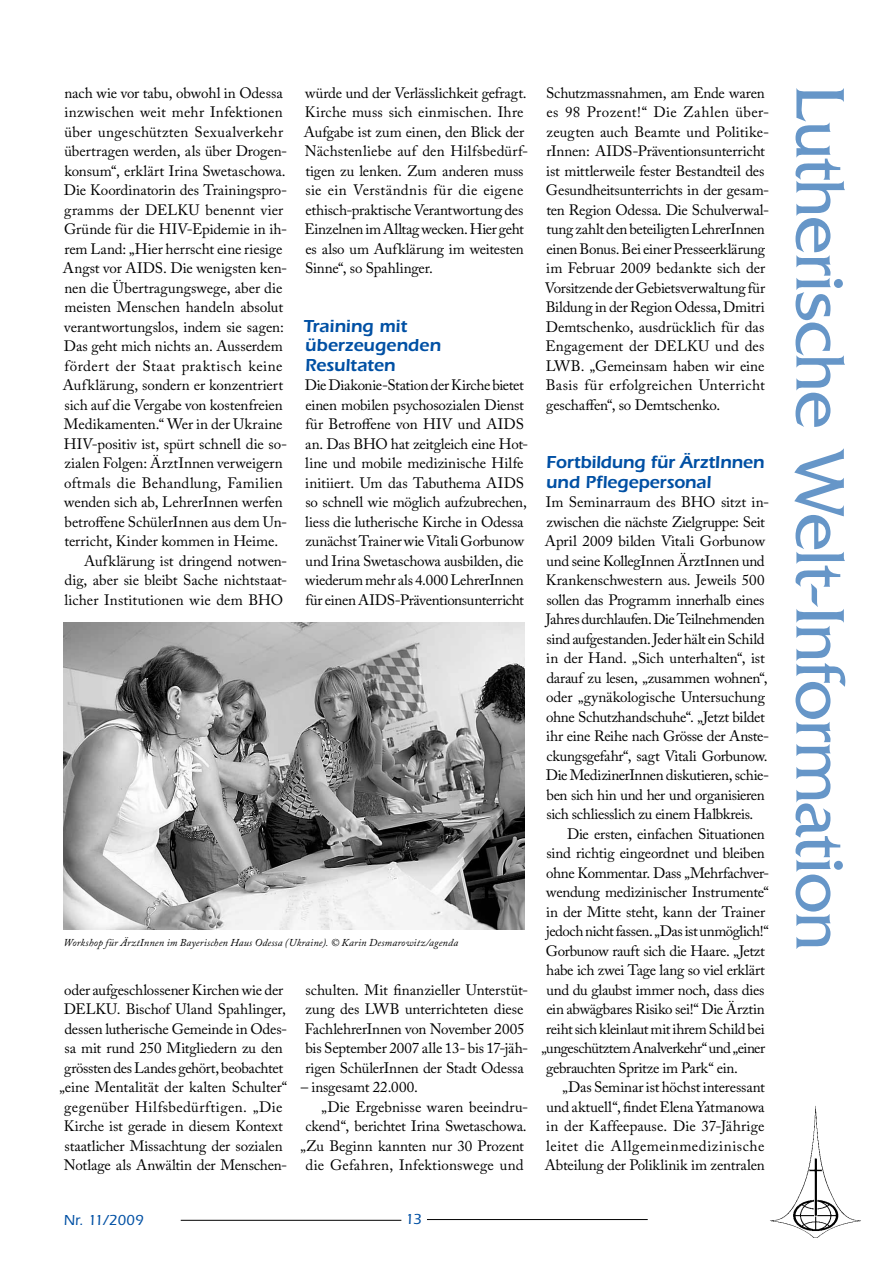
<style>
.page{position:relative;width:893px;height:1263px;background:#fff}
.page>*{position:absolute;margin:0;border:0;box-sizing:border-box;transform-origin:0 0}
.t1{font:72px "Friz Quadrata";letter-spacing:-.02em;color:#6696c8}
.t2{font:600 18px/19.5px "Itc Eras";letter-spacing:-.01em;color:#0050a4}
.t3{font:15px/19.5px "Adobe Caslon Pro";letter-spacing:-.01em;color:#000}
.t4{font:15px "Adobe Caslon Pro";letter-spacing:.01em;color:#000}
.t5{font:15px "Adobe Caslon Pro";letter-spacing:.02em;color:#000}
.t6{font:15px "Adobe Caslon Pro";letter-spacing:.035em;color:#000}
.t7{font:15px "Adobe Caslon Pro";letter-spacing:-.03em;color:#000}
.t8{font:15px "Adobe Caslon Pro";letter-spacing:-.035em;color:#000}
.t9{font:15px "Adobe Caslon Pro";letter-spacing:.015em;color:#000}
.t10{font:500 15px "Itc Eras";letter-spacing:-.015em;color:#0050a4}
.t11{font:italic 10.5px "Adobe Caslon Pro";letter-spacing:.02em;color:#000}
</style>
<div class="page">
<hr style="left:181px;top:1220px;width:220px;height:1px;background:#000">
<hr style="left:427px;top:1219px;width:221px;height:1px;background:#000">
<img style="left:770px;top:1106px;width:91px;height:132px">
<img style="left:64px;top:623px;width:460px;height:307px">
<p class="t3" style="left:545px;top:83px;width:226px">Schutzmassnahmen, am Ende waren es 98 Prozent!“ Die Zahlen über&shy;zeugten auch Beamte und Politike&shy;rInnen: AIDS-Präventionsunterricht ist mittlerweile fester Bestandteil des Gesundheitsunterrichts in der gesam&shy;ten Region Odessa. Die Schulverwal&shy;tung zahlt den beteiligten LehrerInnen einen Bonus. Bei einer Presseerklärung im Februar 2009 bedankte sich der Vorsitzende der Gebietsverwaltung für Bildung in der Region Odessa, Dmitri Demtschenko, ausdrücklich für das Engagement der DELKU und des LWB. „Gemeinsam haben wir eine Basis für erfolgreichen Unterricht geschaffen“, so Demtschenko.</p>
<p class="t2" style="left:546px;top:452px;width:220px">Fortbildung für ÄrztInnen und Pflegepersonal</p>
<p class="t3" style="left:545px;top:492px;width:226px">Im Seminarraum des BHO sitzt in&shy;zwischen die nächste Zielgruppe: Seit April 2009 bilden Vitali Gorbunow und seine KollegInnen ÄrztInnen und Krankenschwestern aus. Jeweils 500 sollen das Programm innerhalb eines Jahres durchlaufen. Die Teilnehmenden sind aufgestanden. Jeder hält ein Schild in der Hand. „Sich unterhalten“, ist darauf zu lesen, „zusammen wohnen“, oder „gynäkologische Untersuchung ohne Schutzhandschuhe“. „Jetzt bildet ihr eine Reihe nach Grösse der Anste&shy;ckungsgefahr“, sagt Vitali Gorbunow.<br>Die MedizinerInnen diskutieren, schie&shy;ben sich hin und her und organisieren sich schliesslich zu einem Halbkreis.</p>
<p class="t3" style="left:567px;top:824px;width:199px">Die ersten, einfachen Situationen</p>
<p class="t3" style="left:546px;top:843px;width:220px">sind richtig eingeordnet und bleiben</p>
<p class="t3" style="left:546px;top:863px;width:225px">ohne Kommentar. Dass „Mehrfachver-</p>
<p class="t3" style="left:546px;top:882px;width:224px">wendung medizinischer Instrumente“</p>
<p class="t3" style="left:546px;top:902px;width:220px">in der Mitte steht, kann der Trainer</p>
<p class="t7" style="left:546px;top:922px;width:224px">jedoch nicht fassen. „Das ist unmöglich!“</p>
<p class="t3" style="left:546px;top:941px;width:221px">Gorbunow rauft sich die Haare. „Jetzt</p>
<p class="t3" style="left:546px;top:960px;width:220px">habe ich zwei Tage lang so viel erklärt</p>
<p class="t3" style="left:546px;top:980px;width:220px">und du glaubst immer noch, dass dies</p>
<p class="t3" style="left:546px;top:999px;width:220px">ein abwägbares Risiko sei!“ Die Ärztin</p>
<p class="t3" style="left:546px;top:1019px;width:220px">reiht sich kleinlaut mit ihrem Schild bei</p>
<p class="t8" style="left:541px;top:1039px;width:225px">„ungeschütztem Analverkehr“ und „einer</p>
<p class="t3" style="left:546px;top:1058px;width:193px">gebrauchten Spritze im Park“ ein.</p>
<p class="t3" style="left:563px;top:1077px;width:204px">„Das Seminar ist höchst interessant</p>
<p class="t3" style="left:546px;top:1097px;width:220px">und aktuell“, findet Elena Yatmanowa</p>
<p class="t4" style="left:546px;top:1117px;width:220px">in der Kaffeepause. Die 37-Jährige</p>
<p class="t6" style="left:546px;top:1137px;width:220px">leitet die Allgemeinmedizinische</p>
<p class="t3" style="left:545px;top:1155px;width:221px">Abteilung der Poliklinik im zentralen</p>
<p class="t3" style="left:64px;top:83px;width:220px">nach wie vor tabu, obwohl in Odessa</p>
<h1 class="t1" style="left:860px;top:85px;width:867px;rotate:90deg">Lutherische Welt-Information</h1>
<p class="t3" style="left:304px;top:83px;width:226px">würde und der Verlässlichkeit gefragt.<br>Kirche muss sich einmischen. Ihre Aufgabe ist zum einen, den Blick der Nächstenliebe auf den Hilfsbedürf&shy;tigen zu lenken. Zum anderen muss sie ein Verständnis für die eigene ethisch-praktische Verantwortung des Einzelnen im Alltag wecken. Hier geht es also um Aufklärung im weitesten Sinne“, so Spahlinger.</p>
<p class="t4" style="left:64px;top:103px;width:220px">inzwischen weit mehr Infektionen</p>
<p class="t5" style="left:65px;top:123px;width:220px">über ungeschützten Sexualverkehr</p>
<p class="t3" style="left:65px;top:141px;width:224px">übertragen werden, als über Drogen-</p>
<p class="t3" style="left:64px;top:161px;width:223px">konsum“, erklärt Irina Swetaschowa.</p>
<p class="t3" style="left:64px;top:180px;width:225px">Die Koordinatorin des Trainingspro-</p>
<p class="t3" style="left:64px;top:200px;width:221px">gramms der DELKU benennt vier</p>
<p class="t3" style="left:64px;top:219px;width:225px">Gründe für die HIV-Epidemie in ih-</p>
<p class="t3" style="left:64px;top:239px;width:220px">rem Land: „Hier herrscht eine riesige</p>
<p class="t3" style="left:63px;top:258px;width:226px">Angst vor AIDS. Die wenigsten ken-</p>
<p class="t3" style="left:64px;top:278px;width:220px">nen die Übertragungswege, aber die</p>
<p class="t3" style="left:64px;top:297px;width:220px">meisten Menschen handeln absolut</p>
<p class="t3" style="left:64px;top:317px;width:221px">verantwortungslos, indem sie sagen:</p>
<p class="t3" style="left:64px;top:336px;width:220px">Das geht mich nichts an. Ausserdem</p>
<p class="t6" style="left:64px;top:357px;width:220px">fördert der Staat praktisch keine</p>
<p class="t3" style="left:63px;top:375px;width:222px">Aufklärung, sondern er konzentriert</p>
<p class="t3" style="left:65px;top:395px;width:220px">sich auf die Vergabe von kostenfreien</p>
<p class="t3" style="left:64px;top:414px;width:220px">Medikamenten.“ Wer in der Ukraine</p>
<p class="t3" style="left:64px;top:434px;width:225px">HIV-positiv ist, spürt schnell die so-</p>
<p class="t3" style="left:65px;top:453px;width:220px">zialen Folgen: ÄrztInnen verweigern</p>
<p class="t5" style="left:64px;top:474px;width:220px">oftmals die Behandlung, Familien</p>
<p class="t3" style="left:64px;top:492px;width:220px">wenden sich ab, LehrerInnen werfen</p>
<p class="t3" style="left:65px;top:512px;width:224px">betroffene SchülerInnen aus dem Un-</p>
<p class="t3" style="left:64px;top:531px;width:215px">terricht, Kinder kommen in Heime.</p>
<p class="t3" style="left:84px;top:551px;width:205px">Aufklärung ist dringend notwen-</p>
<p class="t3" style="left:64px;top:570px;width:224px">dig, aber sie bleibt Sache nichtstaat-</p>
<p class="t3" style="left:64px;top:590px;width:220px">licher Institutionen wie dem BHO</p>
<p class="t2" style="left:304px;top:316px;width:139px">Training mit überzeugenden<br>Resultaten</p>
<p class="t3" style="left:305px;top:375px;width:225px">Die Diakonie-Station der Kirche bietet einen mobilen psychosozialen Dienst für Betroffene von HIV und AIDS an. Das BHO hat zeitgleich eine Hot&shy;line und mobile medizinische Hilfe initiiert. Um das Tabuthema AIDS so schnell wie möglich aufzubrechen, liess die lutherische Kirche in Odessa zunächst Trainer wie Vitali Gorbunow und Irina Swetaschowa ausbilden, die wiederum mehr als 4.000 LehrerInnen für einen AIDS-Präventionsunterricht</p>
<p class="t11" style="left:64px;top:936px;width:396px">Workshop für ÄrztInnen im Bayerischen Haus Odessa (Ukraine). © Karin Desmarowitz/agenda</p>
<p class="t3" style="left:59px;top:980px;width:229px;text-align:center">oder aufgeschlossener Kirchen wie der DELKU. Bischof Uland Spahlinger, dessen lutherische Gemeinde in Odes&shy;sa mit rund 250 Mitgliedern zu den grössten des Landes gehört, beobachtet „eine Mentalität der kalten Schulter“ gegenüber Hilfsbedürftigen. „Die Kirche ist gerade in diesem Kontext staatlicher Missachtung der sozialen Notlage als Anwältin der Menschen-</p>
<p class="t3" style="left:305px;top:980px;width:225px">schulten. Mit finanzieller Unterstüt&shy;zung des LWB unterrichteten diese FachlehrerInnen von November 2005 bis September 2007 alle 13- bis 17-jäh&shy;rigen SchülerInnen der Stadt Odessa</p>
<p class="t3" style="left:301px;top:1077px;width:119px">– insgesamt 22.000.</p>
<p class="t3" style="left:322px;top:1097px;width:208px">„Die Ergebnisse waren beeindru-</p>
<p class="t3" style="left:305px;top:1116px;width:223px">ckend“, berichtet Irina Swetaschowa.</p>
<p class="t3" style="left:300px;top:1136px;width:225px">„Zu Beginn kannten nur 30 Prozent</p>
<p class="t9" style="left:305px;top:1156px;width:220px">die Gefahren, Infektionswege und</p>
<p class="t10" style="left:64px;top:1212px;width:82px">Nr. 11/2009</p>
<p class="t10" style="left:406px;top:1211px;width:18px">13</p>
</div>
